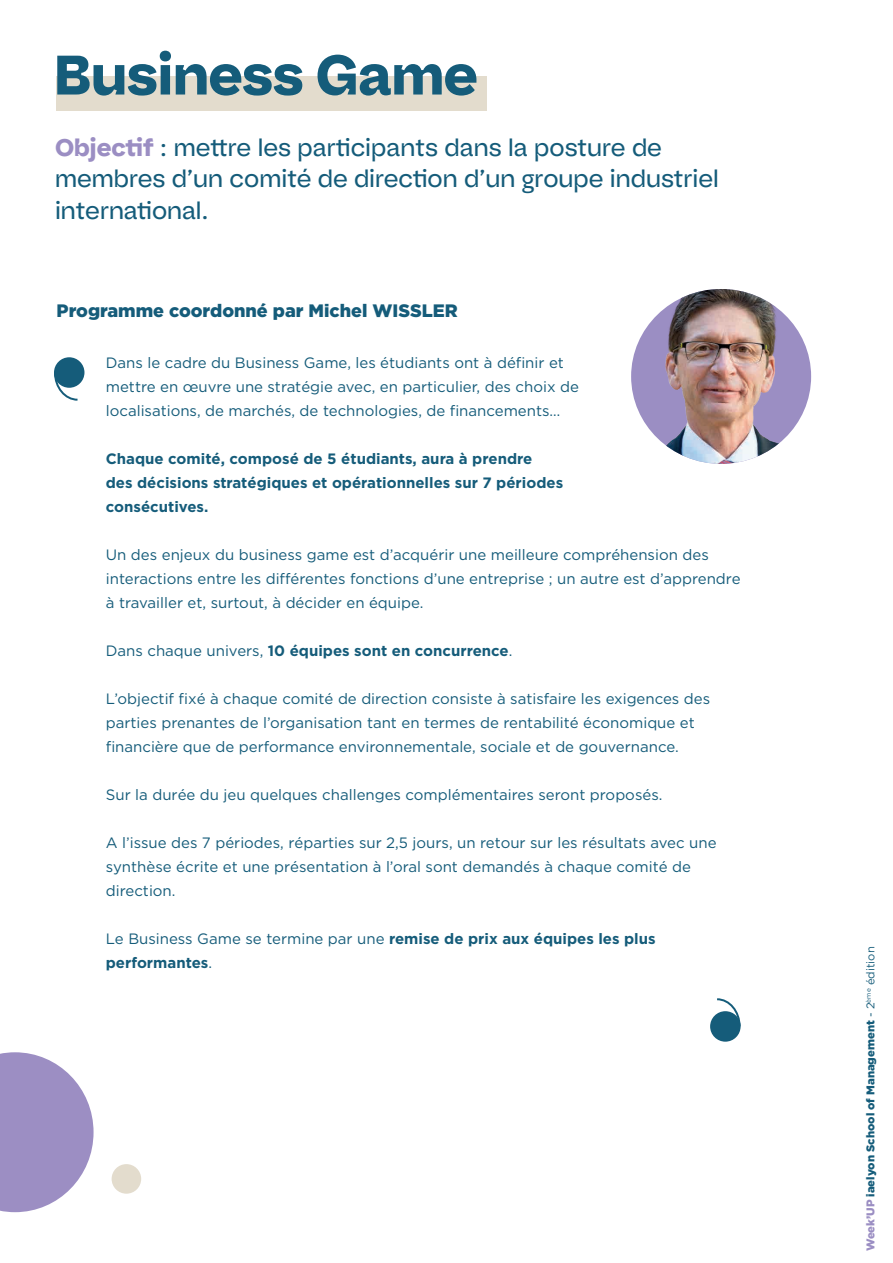
<style>
.page{position:relative;width:893px;height:1263px;background:#fff}
.page>*{position:absolute;margin:0;border:0;box-sizing:border-box;transform-origin:0 0}
.t1{font:700 55.5px "Bauziet Norm Extra";letter-spacing:-.01em;color:#155c7a}
.t2{font:24px/31.5px "Bauziet Norm Regular";color:#155c7a}
.t3{font:900 18px "Gotham";color:#155c7a}
.t4{font:15px/24px "Gotham";color:#155c7a}
.t5{font:700 15px/24px "Gotham";color:#155c7a}
.t6{font:900 11.25px "Gotham";color:#155c7a}
.s1{font-family:"Bauziet Norm Extra";font-weight:700;color:#9b8ec3}
.s2{font-weight:400}
.s3{color:#9b8ec3}
</style>
<div class="page">
<div style="left:57px;top:76px;width:430px;height:34px;background:#e3dccd"></div>
<img style="left:631px;top:289px;width:180px;height:175px">
<div style="left:54px;top:357px;width:30px;height:31px;background:#155c7a;border-radius:50%"></div>
<svg style="left:54px;top:370px;width:25px;height:31px"></svg>
<div style="left:710px;top:1011px;width:31px;height:31px;background:#155c7a;border-radius:50%"></div>
<svg style="left:715px;top:998px;width:26px;height:30px"></svg>
<svg style="left:0;top:1052px;width:94px;height:160px"></svg>
<div style="left:112px;top:1164px;width:29px;height:30px;background:#e3dccd;border-radius:50%"></div>
<h1 class="t1" style="left:54px;top:38px;width:425px">Business Game</h1>
<h2 class="t2" style="left:55px;top:131px;width:665px"><span class="s1">Objectif</span> : mettre les participants dans la posture de membres d’un comité de direction d’un groupe industriel international.</h2>
<p class="t3" style="left:57px;top:301px;width:403px">Programme coordonné par Michel WISSLER</p>
<p class="t4" style="left:106px;top:351px;width:475px">Dans le cadre du Business Game, les étudiants ont à définir et mettre en œuvre une stratégie avec, en particulier, des choix de localisations, de marchés, de technologies, de financements…</p>
<p class="t5" style="left:106px;top:446px;width:459px">Chaque comité, composé de 5 étudiants, aura à prendre<br>des décisions stratégiques et opérationnelles sur 7 périodes consécutives.</p>
<p class="t4" style="left:106px;top:543px;width:636px">Un des enjeux du business game est d’acquérir une meilleure compréhension des interactions entre les différentes fonctions d’une entreprise ; un autre est d’apprendre à travailler et, surtout, à décider en équipe.</p>
<p class="t5" style="left:106px;top:638px;width:408px"><span class="s2">Dans chaque univers,</span> 10 équipes sont en concurrence<span class="s2">.</span></p>
<p class="t4" style="left:106px;top:687px;width:606px">L’objectif fixé à chaque comité de direction consiste à satisfaire les exigences des parties prenantes de l’organisation tant en termes de rentabilité économique et financière que de performance environnementale, sociale et de gouvernance.</p>
<p class="t4" style="left:106px;top:783px;width:558px">Sur la durée du jeu quelques challenges complémentaires seront proposés.</p>
<p class="t4" style="left:106px;top:831px;width:612px">A l’issue des 7 périodes, réparties sur 2,5 jours, un retour sur les résultats avec une synthèse écrite et une présentation à l’oral sont demandés à chaque comité de direction.</p>
<p class="t5" style="left:106px;top:926px;width:551px"><span class="s2">Le Business Game se termine par une</span> remise de prix aux équipes les plus performantes<span class="s2">.</span></p>
<p class="t6" style="left:864px;top:1251px;width:306px;rotate:-90deg"><span class="s3">Week’UP</span> iaelyon School of Management <span class="s2">- 2</span><sup>ème</sup> <span class="s2">édition</span></p>
</div>
